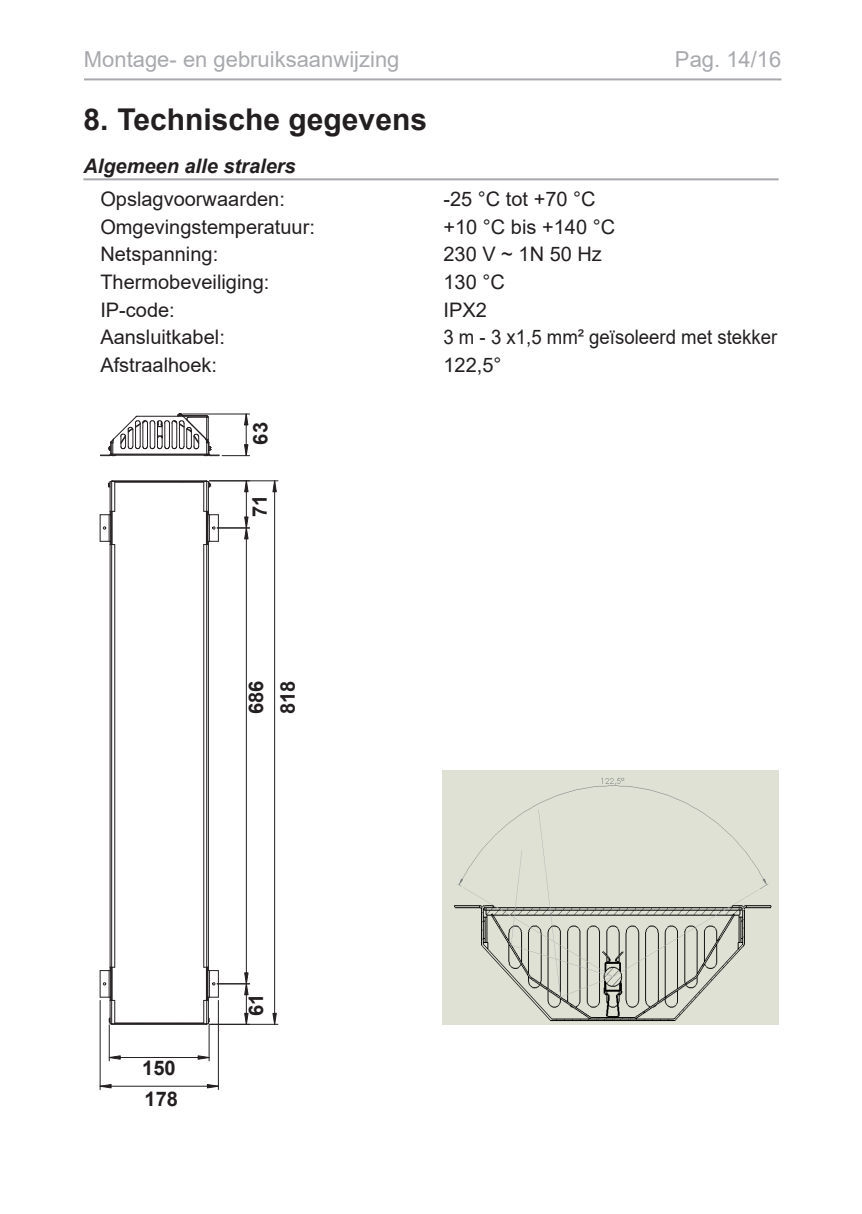
<style>
.page{position:relative;width:862px;height:1214px;background:#fff}
.page>*{position:absolute;margin:0;border:0;box-sizing:border-box;transform-origin:0 0}
.t1{font:700 30px "Arial";color:#231f20}
.t2{font:22px "Arial";color:#a8a9ad}
.t3{font:700 20.2px/32px "Arial";color:#231f20}
.t4{font:20px "Arial";color:#231f20}
.t5{font:20px "Arial";color:#231f20;scale:.93 1}
.t6{font:italic 700 20px "Arial";color:#231f20}
</style>
<div class="page">
<hr style="left:84px;top:78px;width:697px;height:2px;background:#a8a9ad">
<hr style="left:83px;top:178px;width:695px;height:2px;background:#a8a9ad">
<hr style="left:115px;top:1022px;width:89px;height:1px;background:#231f20">
<hr style="left:112px;top:480px;width:94px;height:1px;background:#231f20">
<hr style="left:115px;top:481px;width:89px;height:1px;background:#231f20">
<hr style="left:115px;top:1023px;width:89px;height:1px;background:#231f20">
<hr style="left:111px;top:481px;width:1px;height:30px;background:#231f20">
<hr style="left:114px;top:481px;width:1px;height:30px;background:#231f20">
<hr style="left:206px;top:481px;width:1px;height:30px;background:#231f20">
<hr style="left:203px;top:481px;width:1px;height:30px;background:#231f20">
<hr style="left:111px;top:544px;width:1px;height:423px;background:#231f20">
<hr style="left:114px;top:544px;width:1px;height:423px;background:#231f20">
<hr style="left:203px;top:544px;width:1px;height:423px;background:#231f20">
<hr style="left:206px;top:544px;width:1px;height:423px;background:#231f20">
<svg style="left:108px;top:480px;width:7px;height:7px"></svg>
<hr style="left:110px;top:481px;width:1px;height:30px;background:#231f20">
<hr style="left:110px;top:544px;width:1px;height:423px;background:#231f20">
<svg style="left:204px;top:480px;width:7px;height:8px"></svg>
<hr style="left:208px;top:481px;width:1px;height:30px;background:#231f20">
<hr style="left:208px;top:544px;width:1px;height:423px;background:#231f20">
<svg style="left:203px;top:966px;width:16px;height:59px"></svg>
<svg style="left:100px;top:511px;width:15px;height:34px"></svg>
<svg style="left:100px;top:966px;width:15px;height:59px"></svg>
<svg style="left:204px;top:511px;width:15px;height:34px"></svg>
<hr style="left:246px;top:528px;width:1px;height:455px;background:#231f20">
<hr style="left:246px;top:983px;width:1px;height:41px;background:#231f20">
<hr style="left:217px;top:983px;width:33px;height:1px;background:#231f20">
<hr style="left:274px;top:481px;width:1px;height:543px;background:#231f20">
<hr style="left:209px;top:1023px;width:69px;height:1px;background:#231f20">
<hr style="left:209px;top:480px;width:69px;height:1px;background:#231f20">
<hr style="left:109px;top:1056px;width:100px;height:1px;background:#231f20">
<hr style="left:109px;top:1024px;width:1px;height:36px;background:#231f20">
<hr style="left:209px;top:1024px;width:1px;height:36px;background:#231f20">
<hr style="left:217px;top:527px;width:33px;height:1px;background:#231f20">
<hr style="left:246px;top:481px;width:1px;height:47px;background:#231f20">
<hr style="left:218px;top:1000px;width:1px;height:89px;background:#231f20">
<hr style="left:100px;top:1000px;width:1px;height:89px;background:#231f20">
<hr style="left:100px;top:1085px;width:118px;height:1px;background:#231f20">
<svg style="left:244px;top:1012px;width:5px;height:13px"></svg>
<svg style="left:244px;top:971px;width:5px;height:24px"></svg>
<svg style="left:272px;top:1012px;width:5px;height:13px"></svg>
<svg style="left:272px;top:480px;width:5px;height:12px"></svg>
<svg style="left:108px;top:1054px;width:13px;height:5px"></svg>
<svg style="left:197px;top:1054px;width:13px;height:5px"></svg>
<svg style="left:244px;top:480px;width:5px;height:12px"></svg>
<svg style="left:244px;top:516px;width:5px;height:23px"></svg>
<svg style="left:207px;top:1083px;width:12px;height:5px"></svg>
<svg style="left:99px;top:1083px;width:13px;height:5px"></svg>
<svg style="left:100px;top:413px;width:150px;height:44px"></svg>
<img style="left:442px;top:770px;width:336px;height:254px">
<p class="t2" style="left:84px;top:44px;width:317px">Montage- en gebruiksaanwijzing</p>
<p class="t2" style="left:675px;top:44px;width:108px">Pag. 14/16</p>
<h1 class="t1" style="left:83px;top:98px;width:345px">8. Technische gegevens</h1>
<p class="t6" style="left:83px;top:152px;width:214px">Algemeen alle stralers</p>
<p class="t4" style="left:100px;top:185px;width:186px">Opslagvoorwaarden:</p>
<p class="t4" style="left:443px;top:185px;width:154px">-25 °C tot +70 °C</p>
<p class="t4" style="left:100px;top:213px;width:216px">Omgevingstemperatuur:</p>
<p class="t4" style="left:443px;top:213px;width:173px">+10 °C bis +140 °C</p>
<p class="t4" style="left:100px;top:240px;width:119px">Netspanning:</p>
<p class="t4" style="left:443px;top:240px;width:160px">230 V ~ 1N 50 Hz</p>
<p class="t4" style="left:100px;top:268px;width:170px">Thermobeveiliging:</p>
<p class="t4" style="left:443px;top:268px;width:63px">130 °C</p>
<p class="t4" style="left:100px;top:296px;width:76px">IP-code:</p>
<p class="t4" style="left:443px;top:296px;width:45px">IPX2</p>
<p class="t4" style="left:100px;top:323px;width:126px">Aansluitkabel:</p>
<p class="t5" style="left:443px;top:323px;width:360px">3 m - 3 x1,5 mm² geïsoleerd met stekker</p>
<p class="t4" style="left:100px;top:351px;width:118px">Afstraalhoek:</p>
<p class="t4" style="left:443px;top:351px;width:60px">122,5°</p>
<p class="t3" style="left:244px;top:444px;width:24px;rotate:-90deg">63</p>
<p class="t3" style="left:244px;top:516px;width:24px;rotate:-90deg">71</p>
<p class="t3" style="left:240px;top:714px;width:35px;rotate:-90deg">686<br>818</p>
<p class="t3" style="left:142px;top:1051px;width:35px">150</p>
<p class="t3" style="left:145px;top:1083px;width:35px">178</p>
<p class="t3" style="left:240px;top:1016px;width:24px;rotate:-90deg">61</p>
</div>
